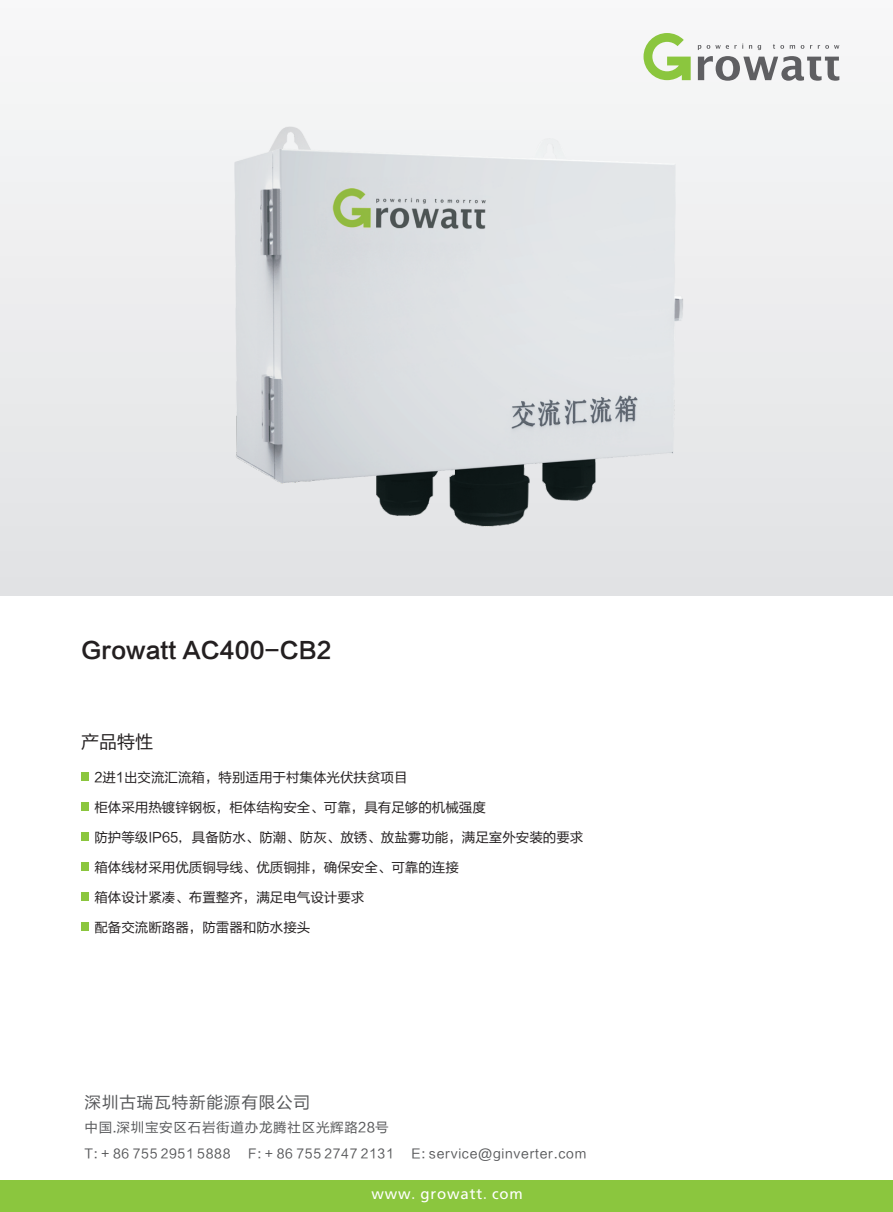
<style>
.page{position:relative;width:893px;height:1212px;background:#fff}
.page>*{position:absolute;margin:0;border:0;box-sizing:border-box;transform-origin:0 0}
.t1{font:22.5px "FZLTCHK GBK1 0";color:#231f20}
.t2{font:18px "FZLTHJW GB1 0";color:#231f20}
.t3{font:16.5px "FZLTHJW GB1 0";letter-spacing:.055em;color:#57585a}
.t4{font:15px "True Frutiger Roman";letter-spacing:.055em;color:#fff}
.t5{font:13.5px "FZLTHJW GB1 0";color:#231f20}
.t6{font:13.5px "FZLTHJW GB1 0";letter-spacing:.055em;color:#57585a}
.t7{font:12.75px "FZLTHJW GB1 0";letter-spacing:.055em;color:#57585a}
.s1{font-family:"Adobe Fangsong Std"}
.s2{font-family:"Sim Sun"}
</style>
<div class="page">
<div style="left:0;top:0;width:893px;height:595px;background:linear-gradient(to bottom,#f8f8f8,#e1e2e4)"></div>
<svg style="left:698px;top:45px;width:3px;height:5px"></svg>
<svg style="left:707px;top:44px;width:36px;height:5px"></svg>
<svg style="left:749px;top:45px;width:12px;height:5px"></svg>
<svg style="left:773px;top:44px;width:11px;height:5px"></svg>
<svg style="left:790px;top:45px;width:5px;height:4px"></svg>
<svg style="left:801px;top:45px;width:3px;height:4px"></svg>
<svg style="left:818px;top:45px;width:21px;height:4px"></svg>
<svg style="left:698px;top:56px;width:141px;height:25px"></svg>
<svg style="left:643px;top:33px;width:48px;height:47px"></svg>
<div style="left:0;top:1180px;width:893px;height:32px;background:#8bc63e"></div>
<div style="left:81px;top:772px;width:8px;height:9px;background:#8bc63e"></div>
<div style="left:81px;top:802px;width:8px;height:9px;background:#8bc63e"></div>
<div style="left:81px;top:862px;width:8px;height:9px;background:#8bc63e"></div>
<div style="left:81px;top:832px;width:8px;height:9px;background:#8bc63e"></div>
<div style="left:81px;top:892px;width:8px;height:9px;background:#8bc63e"></div>
<div style="left:81px;top:922px;width:8px;height:9px;background:#8bc63e"></div>
<img style="left:191px;top:96px;width:540px;height:473px">
<h1 class="t1" style="left:81px;top:638px;width:252px">Growatt AC400-CB2</h1>
<h2 class="t2" style="left:81px;top:732px;width:73px">产品特性</h2>
<p class="t5" style="left:94px;top:769px;width:315px">2进1出交流汇流箱，特别适用于村集体光伏扶贫项目</p>
<p class="t5" style="left:94px;top:799px;width:393px">柜体采用热镀锌钢板，柜体结构安全、可靠，具有足够的机械强度</p>
<p class="t5" style="left:94px;top:829px;width:491px">防护等级IP65<span class="s1">，</span>具备防水、防潮、防灰、放锈、放盐雾功能，满足室外安装的要求</p>
<p class="t5" style="left:94px;top:859px;width:366px">箱体线材采用优质铜导线、优质铜排，确保安全、可靠的连接</p>
<p class="t5" style="left:94px;top:889px;width:272px">箱体设计紧凑、布置整齐，满足电气设计要求</p>
<p class="t5" style="left:94px;top:919px;width:218px">配备交流断路器，防雷器和防水接头</p>
<p class="t3" style="left:85px;top:1093px;width:227px">深圳古瑞瓦特新能源有限公司</p>
<p class="t6" style="left:85px;top:1120px;width:305px">中国.深圳宝安区石岩街道办龙腾社区光辉路28号</p>
<p class="t7" style="left:85px;top:1146px;width:147px">T: + 86 755 2951 5888</p>
<p class="t7" style="left:248px;top:1146px;width:147px">F: + 86 755 2747 2131</p>
<p class="t7" style="left:411px;top:1146px;width:176px">E: service@ginverter.com</p>
<p class="t4" style="left:372px;top:1185px;width:153px">www<span class="s2">.</span>growatt<span class="s2">.</span>com</p>
</div>
